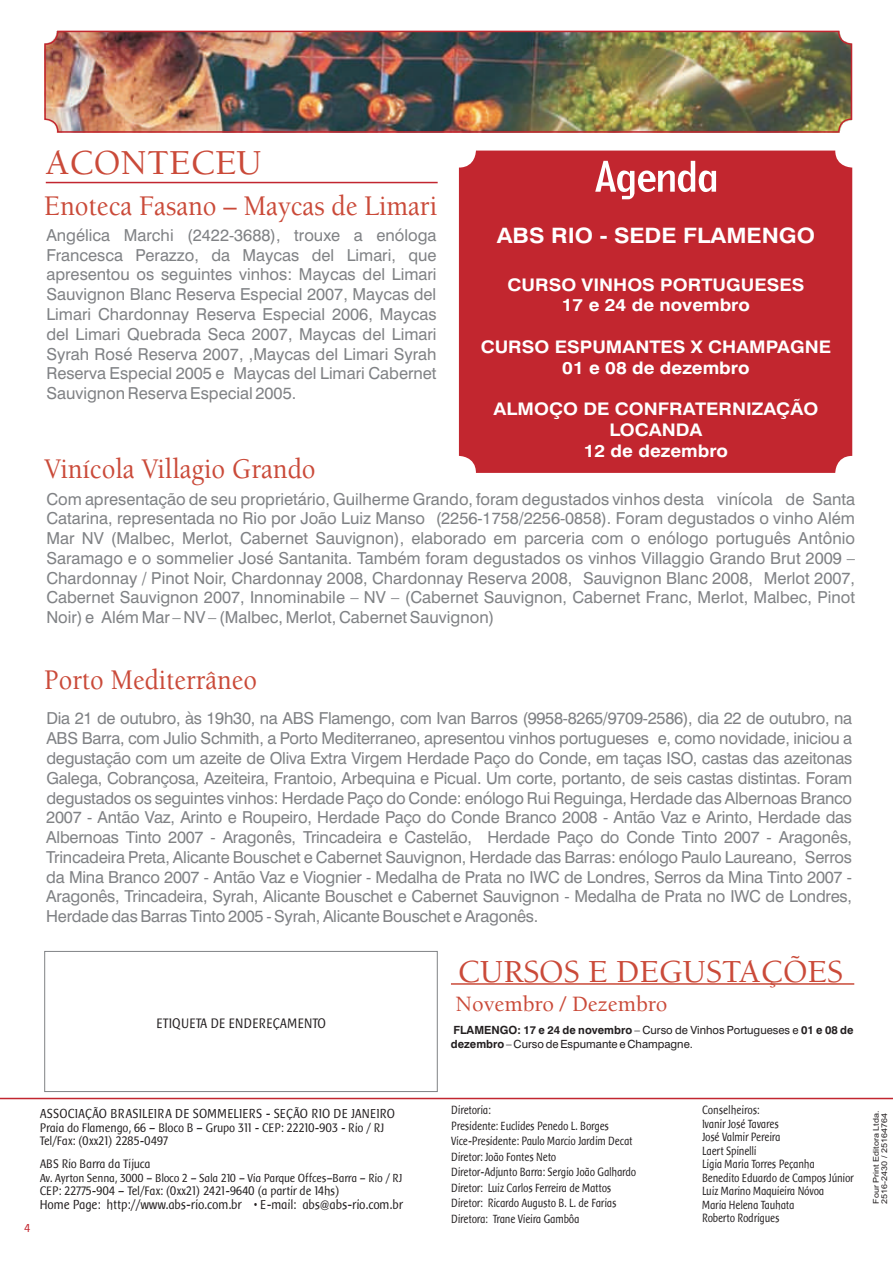
<style>
.page{position:relative;width:893px;height:1263px;background:#fff}
.page>*{position:absolute;margin:0;border:0;box-sizing:border-box;transform-origin:0 0}
.t1{font:500 36px "Berkeley LT";color:#ca4a39}
.t2{font:500 33px "Berkeley LT";color:#ca4a39}
.t3{font:500 29.25px "Berkeley LT";color:#ca4a39;scale:.91 1}
.t4{font:500 29.25px "Berkeley LT";color:#ca4a39;scale:.9 1}
.t5{font:500 22.5px "Berkeley LT";color:#ca4a39}
.t6{font:700 21.3px "Swiss 721 BT";color:#fff;scale:1.09 1}
.t7{font:700 17.4px/20.9px "Swiss 721 BT";color:#fff;text-align:center;scale:1.09 1}
.t8{font:16.5px/19.8px "Swiss 721 BT";color:#808285;text-align:justify}
.t9{font:14.25px "Baar Sophia";letter-spacing:.02em;color:#231f20;scale:.9 1}
.t10{font:13.5px "Baar Sophia";letter-spacing:.01em;color:#231f20;scale:.92 1}
.t11{font:12.75px/23px "Baar Sophia";color:#231f20;scale:.92 1}
.t12{font:12.3px/13.5px "Baar Sophia";color:#231f20;scale:.84 1}
.t13{font:12px "Baar Sophia";color:#231f20;scale:.92 1}
.t14{font:12px "Baar Sophia";color:#c2262f;scale:.95 1}
.t15{font:11.25px/13.5px "Swiss 721 BT";color:#231f20}
.t16{font:7.95px/8.1px "Arial";color:#231f20;scale:1.14 1}
.s1{font-weight:700}
</style>
<div class="page">
<div style="left:459px;top:151px;width:393px;height:322px;background:#c2262f;border-radius:17px"></div>
<hr style="left:46px;top:182px;width:392px;height:1px;background:#c2262f">
<hr style="left:0;top:1098px;width:893px;height:1px;background:#c2262f">
<div style="left:44px;top:951px;width:394px;height:141px;border:1px solid #808285"></div>
<img style="left:47px;top:34px;width:802px;height:96px">
<div style="left:44px;top:31px;width:808px;height:102px;border:2px solid #c2262f;border-radius:13px"></div>
<hr style="left:451px;top:983px;width:403px;height:2px;background:#ca4a39">
<svg style="left:595px;top:161px;width:121px;height:38px"></svg>
<h1 class="t1" style="left:46px;top:149px;width:218px">ACONTECEU</h1>
<h3 class="t3" style="left:44px;top:194px;width:433px">Enoteca Fasano – Maycas de Limari</h3>
<p class="t8" style="left:46px;top:227px;width:392px">Angélica Marchi (2422-3688), trouxe a enóloga Francesca Perazzo, da Maycas del Limari, que apresentou os seguintes vinhos: Maycas del Limari Sauvignon Blanc Reserva Especial 2007, Maycas del Limari Chardonnay Reserva Especial 2006, Maycas del Limari Quebrada Seca 2007, Maycas del Limari Syrah Rosé Reserva 2007, ,Maycas del Limari Syrah Reserva Especial 2005 e Maycas del Limari Cabernet Sauvignon Reserva Especial 2005.</p>
<p class="t6" style="left:497px;top:227px;width:294px">ABS RIO - SEDE FLAMENGO</p>
<p class="t7" style="left:508px;top:276px;width:274px">CURSO VINHOS PORTUGUESES<br>17 e 24 de novembro</p>
<p class="t7" style="left:481px;top:338px;width:323px">CURSO ESPUMANTES X CHAMPAGNE<br>01 e 08 de dezembro</p>
<p class="t7" style="left:494px;top:400px;width:299px">ALMOÇO DE CONFRATERNIZAÇÃO<br>LOCANDA<br>12 de dezembro</p>
<h3 class="t3" style="left:44px;top:458px;width:300px">Vinícola Villagio Grando</h3>
<p class="t8" style="left:46px;top:490px;width:810px">Com apresentação de seu proprietário, Guilherme Grando, foram degustados vinhos desta vinícola de Santa Catarina, representada no Rio por João Luiz Manso (2256-1758/2256-0858). Foram degustados o vinho Além Mar NV (Malbec, Merlot, Cabernet Sauvignon), elaborado em parceria com o enólogo português Antônio Saramago e o sommelier José Santanita. Também foram degustados os vinhos Villaggio Grando Brut 2009 – Chardonnay / Pinot Noir, Chardonnay 2008, Chardonnay Reserva 2008, Sauvignon Blanc 2008, Merlot 2007, Cabernet Sauvignon 2007, Innominabile – NV – (Cabernet Sauvignon, Cabernet Franc, Merlot, Malbec, Pinot Noir) e Além Mar – NV – (Malbec, Merlot, Cabernet Sauvignon)</p>
<h3 class="t4" style="left:44px;top:668px;width:238px">Porto Mediterrâneo</h3>
<p class="t8" style="left:46px;top:710px;width:807px">Dia 21 de outubro, às 19h30, na ABS Flamengo, com Ivan Barros (9958-8265/9709-2586), dia 22 de outubro, na ABS Barra, com Julio Schmith, a Porto Mediterraneo, apresentou vinhos portugueses e, como novidade, iniciou a degustação com um azeite de Oliva Extra Virgem Herdade Paço do Conde, em taças ISO, castas das azeitonas Galega, Cobrançosa, Azeiteira, Frantoio, Arbequina e Picual. Um corte, portanto, de seis castas distintas. Foram degustados os seguintes vinhos: Herdade Paço do Conde: enólogo Rui Reguinga, Herdade das Albernoas Branco 2007 - Antão Vaz, Arinto e Roupeiro, Herdade Paço do Conde Branco 2008 - Antão Vaz e Arinto, Herdade das Albernoas Tinto 2007 - Aragonês, Trincadeira e Castelão, Herdade Paço do Conde Tinto 2007 - Aragonês, Trincadeira Preta, Alicante Bouschet e Cabernet Sauvignon, Herdade das Barras: enólogo Paulo Laureano, Serros da Mina Branco 2007 - Antão Vaz e Viognier - Medalha de Prata no IWC de Londres, Serros da Mina Tinto 2007 - Aragonês, Trincadeira, Syrah, Alicante Bouschet e Cabernet Sauvignon - Medalha de Prata no IWC de Londres, Herdade das Barras Tinto 2005 - Syrah, Alicante Bouschet e Aragonês.</p>
<p class="t9" style="left:157px;top:1015px;width:190px">ETIQUETA DE ENDEREÇAMENTO</p>
<h2 class="t2" style="left:457px;top:959px;width:387px">CURSOS E DEGUSTAÇÕES</h2>
<p class="t15" style="left:451px;top:1025px;width:404px"><span class="s1">FLAMENGO: 17 e 24 de novembro</span> – Curso de Vinhos Portugueses e <span class="s1">01 e 08 de dezembro</span> – Curso de Espumante e Champagne.</p>
<h3 class="t5" style="left:455px;top:995px;width:214px">Novembro / Dezembro</h3>
<p class="t14" style="left:24px;top:1221px;width:8px">4</p>
<p class="t10" style="left:40px;top:1106px;width:388px">ASSOCIAÇÃO BRASILEIRA DE SOMMELIERS - SEÇÃO RIO DE JANEIRO</p>
<p class="t11" style="left:40px;top:1129px;width:141px">Tel/Fax: (0xx21) 2285-0497<br>ABS Rio Barra da Tijuca</p>
<p class="t13" style="left:40px;top:1171px;width:395px">Av. Ayrton Senna, 3000 – Bloco 2 – Sala 210 – Via Parque Offces–Barra – Rio / RJ</p>
<p class="t11" style="left:40px;top:1179px;width:327px">CEP: 22775-904 – Tel/Fax: (0xx21) 2421-9640 (a partir de 14hs)</p>
<p class="t10" style="left:40px;top:1197px;width:396px">Home Page: http://www.abs-rio.com.br • E-mail: abs@abs-rio.com.br</p>
<p class="t11" style="left:40px;top:1116px;width:376px">Praia do Flamengo, 66 – Bloco B – Grupo 311 - CEP: 22210-903 - Rio / RJ</p>
<p class="t12" style="left:452px;top:1102px;width:222px;line-height:15.5px">Diretoria:<br>Presidente: Euclides Penedo L. Borges Vice-Presidente: Paulo Marcio Jardim Decat Diretor: João Fontes Neto<br>Diretor-Adjunto Barra: Sergio João Galhardo Diretor: Luiz Carlos Ferreira de Mattos Diretor: Ricardo Augusto B. L. de Farias Diretora: Trane Vieira Gambôa</p>
<p class="t12" style="left:702px;top:1103px;width:182px">Conselheiros:<br>Ivanir José Tavares<br>José Valmir Pereira<br>Laert Spinelli<br>Ligia Maria Torres Peçanha<br>Benedito Eduardo de Campos Júnior<br>Luiz Marino Maquieira Nóvoa<br>Maria Helena Tauhata<br>Roberto Rodrigues</p>
<p class="t16" style="left:873px;top:1204px;width:83px;rotate:-90deg">Four Print Editora Ltda.<br>2516-2430 / 25164764</p>
</div>
